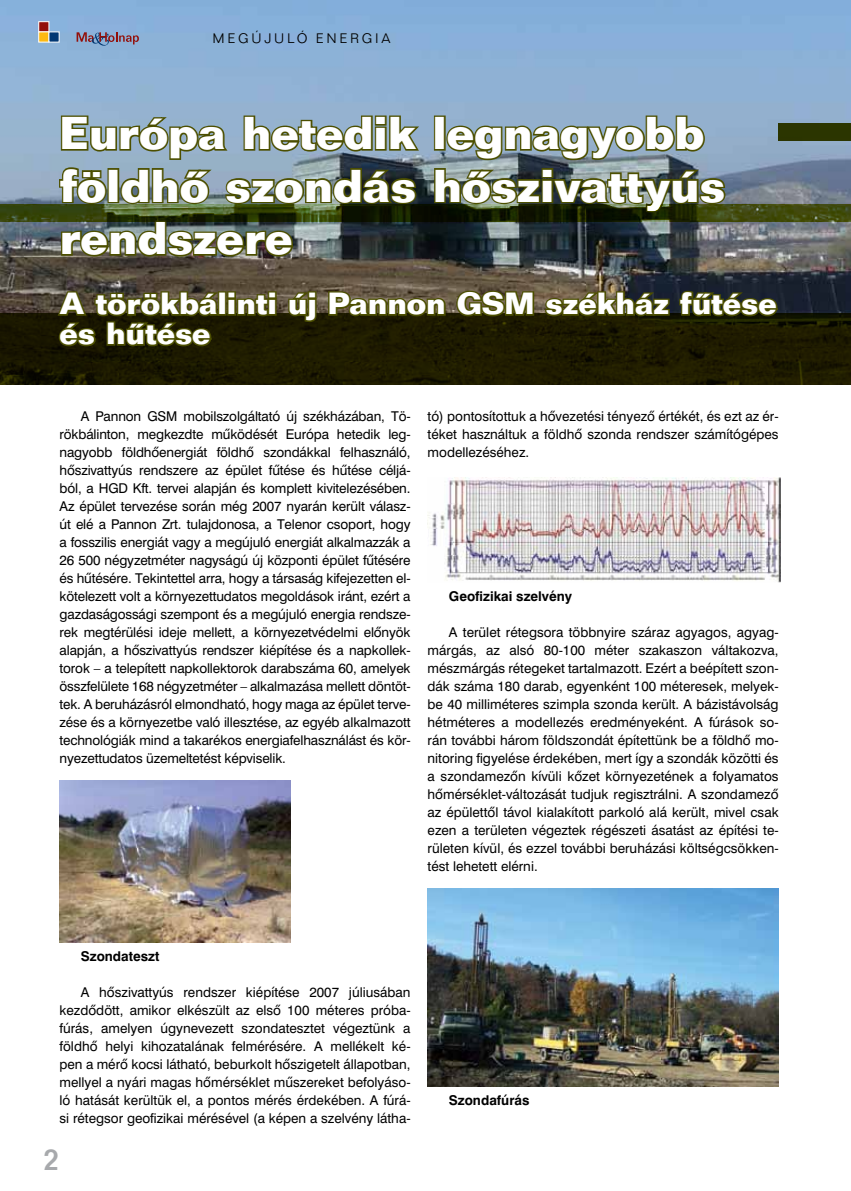
<style>
.page{position:relative;width:851px;height:1191px;background:#fff}
.page>*{position:absolute;margin:0;border:0;box-sizing:border-box;transform-origin:0 0}
.t1{font:700 45px/52.5px "Folio TCE";color:#fff}
.t2{font:700 30px/30px "Folio TCE";color:#fff}
.t3{font:500 30px "Folio TCE";color:#a7a9ac}
.t4{font:13.5px/18px "Swiss 721 HU Normal";color:#000;text-align:justify}
.t5{font:13.5px "Swiss 721 HU Bold";color:#000}
.t6{font:300 13.5px "Folio TCE";letter-spacing:.2em;color:#000}
</style>
<div class="page">
<img style="left:0;top:0;width:850px;height:385px">
<img style="left:60px;top:781px;width:230px;height:162px">
<img style="left:427px;top:477px;width:353px;height:106px">
<img style="left:427px;top:889px;width:351px;height:198px">
<svg style="left:0;top:313px;width:850px;height:71px;background:#1c1a00"></svg>
<svg style="left:57px;top:114px;width:365px;height:91px;background:#73847a"></svg>
<svg style="left:432px;top:114px;width:294px;height:91px;background:#6d7c6e"></svg>
<svg style="left:326px;top:237px;width:121px;height:81px;background:#4e4933"></svg>
<svg style="left:454px;top:277px;width:81px;height:52px;background:#4c461f"></svg>
<img style="left:543px;top:237px;width:128px;height:81px">
<svg style="left:677px;top:289px;width:103px;height:29px;background:#323712"></svg>
<img style="left:55px;top:222px;width:263px;height:126px">
<svg style="left:0;top:205px;width:850px;height:17px;background:#2d390f"></svg>
<div style="left:778px;top:123px;width:72px;height:18px;background:#2b3500"></div>
<div style="left:38px;top:21px;width:11px;height:11px;background:#930e09;border:1px solid #fff"></div>
<div style="left:38px;top:31px;width:11px;height:12px;background:#fdb913;border:1px solid #fff"></div>
<div style="left:48px;top:31px;width:12px;height:12px;background:#003773;border:1px solid #fff"></div>
<svg style="left:77px;top:32px;width:62px;height:14px"></svg>
<p class="t6" style="left:212px;top:30px;width:179px">MEGÚJULÓ ENERGIA</p>
<h1 class="t1" style="left:60px;top:108px;width:667px">Európa hetedik legnagyobb földhő szondás hőszivattyús rendszere</h1>
<h2 class="t2" style="left:60px;top:289px;width:718px">A törökbálinti új Pannon GSM székház fűtése és hűtése</h2>
<p class="t4" style="left:60px;top:407px;width:352px;text-indent:21px">A Pannon GSM mobilszolgáltató új székházában, Tö&shy;rökbálinton, megkezdte mûködését Európa hetedik leg&shy;nagyobb földhôenergiát földhô szondákkal felhasználó, hôszivattyús rendszere az épület fûtése és hûtése céljá&shy;ból, a HGD Kft. tervei alapján és komplett kivitelezésében.<br>Az épület tervezése során még 2007 nyarán került válasz&shy;út elé a Pannon Zrt. tulajdonosa, a Telenor csoport, hogy a fosszilis energiát vagy a megújuló energiát alkalmazzák a 26 500 négyzetméter nagyságú új központi épület fûtésére és hûtésére. Tekintettel arra, hogy a társaság kifejezetten el&shy;kötelezett volt a környezettudatos megoldások iránt, ezért a gazdaságossági szempont és a megújuló energia rendsze&shy;rek megtérülési ideje mellett, a környezetvédelmi elônyök alapján, a hôszivattyús rendszer kiépítése és a napkollek&shy;torok – a telepített napkollektorok darabszáma 60, amelyek összfelülete 168 négyzetméter – alkalmazása mellett döntöt&shy;tek. A beruházásról elmondható, hogy maga az épület terve&shy;zése és a környezetbe való illesztése, az egyéb alkalmazott technológiák mind a takarékos energiafelhasználást és kör&shy;nyezettudatos üzemeltetést képviselik.</p>
<p class="t4" style="left:427px;top:407px;width:352px">tó) pontosítottuk a hôvezetési tényezô értékét, és ezt az ér&shy;téket használtuk a földhô szonda rendszer számítógépes modellezéséhez.</p>
<p class="t5" style="left:449px;top:588px;width:125px">Geofizikai szelvény</p>
<p class="t4" style="left:427px;top:623px;width:352px;text-indent:21px">A terület rétegsora többnyire száraz agyagos, agyag&shy;márgás, az alsó 80-100 méter szakaszon váltakozva, mészmárgás rétegeket tartalmazott. Ezért a beépített szon&shy;dák száma 180 darab, egyenként 100 méteresek, melyek&shy;be 40 milliméteres szimpla szonda került. A bázistávolság hétméteres a modellezés eredményeként. A fúrások so&shy;rán további három földszondát építettünk be a földhô mo&shy;nitoring figyelése érdekében, mert így a szondák közötti és a szondamezôn kívüli kôzet környezetének a folyamatos hômérséklet-változását tudjuk regisztrálni. A szondamezô az épülettôl távol kialakított parkoló alá került, mivel csak ezen a területen végeztek régészeti ásatást az építési te&shy;rületen kívül, és ezzel további beruházási költségcsökken&shy;tést lehetett elérni.</p>
<p class="t5" style="left:81px;top:948px;width:80px">Szondateszt</p>
<p class="t4" style="left:60px;top:983px;width:352px;text-indent:21px">A hôszivattyús rendszer kiépítése 2007 júliusában kezdôdött, amikor elkészült az elsô 100 méteres próba&shy;fúrás, amelyen úgynevezett szondatesztet végeztünk a földhô helyi kihozatalának felmérésére. A mellékelt ké&shy;pen a mérô kocsi látható, beburkolt hôszigetelt állapotban, mellyel a nyári magas hômérséklet mûszereket befolyáso&shy;ló hatását kerültük el, a pontos mérés érdekében. A fúrá&shy;si rétegsor geofizikai mérésével (a képen a szelvény látha-</p>
<h2 class="t3" style="left:43px;top:1143px;width:18px">2</h2>
<p class="t5" style="left:449px;top:1092px;width:82px">Szondafúrás</p>
</div>
